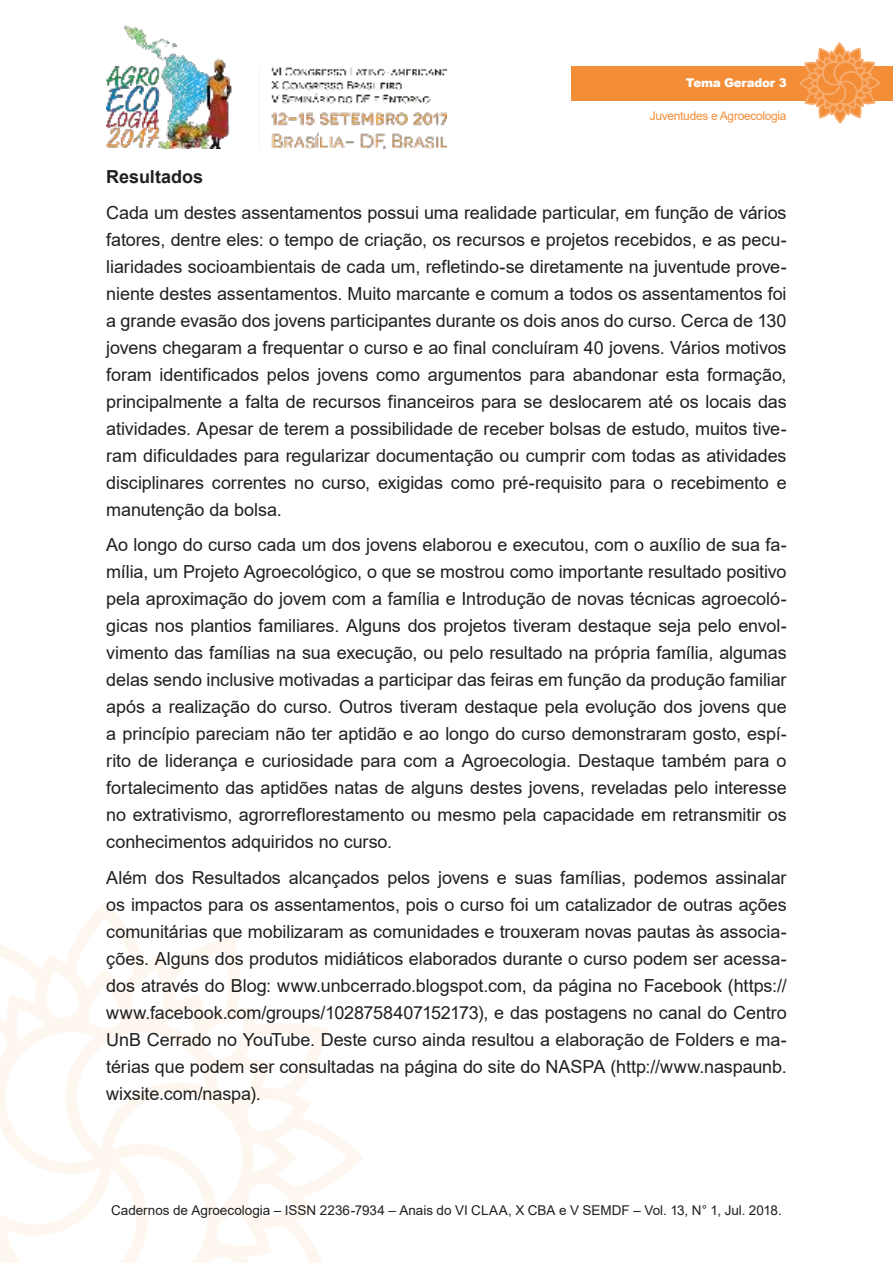
<style>
.page{position:relative;width:893px;height:1263px;background:#fff}
.page>*{position:absolute;margin:0;border:0;box-sizing:border-box;transform-origin:0 0}
.t1{font:18px/27px "Arial";letter-spacing:-.005em;color:#221f1f;text-align:justify}
.t2{font:700 18px "Arial";color:#221f1f}
.t3{font:13.5px "Arial";color:#221f1f}
.t4{font:12px "Arial";letter-spacing:-.025em;color:#f38d38}
.t5{font:900 12px "Arial";letter-spacing:-.025em;color:#fff}
</style>
<div class="page">
<img style="left:106px;top:25px;width:340px;height:124px">
<svg style="left:0;top:910px;width:363px;height:353px"></svg>
<div style="left:571px;top:66px;width:322px;height:34px;background:#f38d38"></div>
<svg style="left:798px;top:43px;width:83px;height:81px"></svg>
<p class="t5" style="left:686px;top:76px;width:102px">Tema Gerador 3</p>
<p class="t4" style="left:650px;top:112px;width:138px">Juventudes e Agroecologia</p>
<p class="t2" style="left:106px;top:170px;width:98px">Resultados</p>
<p class="t1" style="left:106px;top:201px;width:682px">Cada um destes assentamentos possui uma realidade particular, em função de vários fatores, dentre eles: o tempo de criação, os recursos e projetos recebidos, e as pecu&shy;liaridades socioambientais de cada um, refletindo-se diretamente na juventude prove&shy;niente destes assentamentos. Muito marcante e comum a todos os assentamentos foi a grande evasão dos jovens participantes durante os dois anos do curso. Cerca de 130 jovens chegaram a frequentar o curso e ao final concluíram 40 jovens. Vários motivos foram identificados pelos jovens como argumentos para abandonar esta formação, principalmente a falta de recursos financeiros para se deslocarem até os locais das atividades. Apesar de terem a possibilidade de receber bolsas de estudo, muitos tive&shy;ram dificuldades para regularizar documentação ou cumprir com todas as atividades disciplinares correntes no curso, exigidas como pré-requisito para o recebimento e manutenção da bolsa.</p>
<p class="t1" style="left:106px;top:533px;width:682px">Ao longo do curso cada um dos jovens elaborou e executou, com o auxílio de sua fa&shy;mília, um Projeto Agroecológico, o que se mostrou como importante resultado positivo pela aproximação do jovem com a família e Introdução de novas técnicas agroecoló&shy;gicas nos plantios familiares. Alguns dos projetos tiveram destaque seja pelo envol&shy;vimento das famílias na sua execução, ou pelo resultado na própria família, algumas delas sendo inclusive motivadas a participar das feiras em função da produção familiar após a realização do curso. Outros tiveram destaque pela evolução dos jovens que a princípio pareciam não ter aptidão e ao longo do curso demonstraram gosto, espí&shy;rito de liderança e curiosidade para com a Agroecologia. Destaque também para o fortalecimento das aptidões natas de alguns destes jovens, reveladas pelo interesse no extrativismo, agrorreflorestamento ou mesmo pela capacidade em retransmitir os conhecimentos adquiridos no curso.</p>
<p class="t1" style="left:106px;top:866px;width:682px">Além dos Resultados alcançados pelos jovens e suas famílias, podemos assinalar os impactos para os assentamentos, pois o curso foi um catalizador de outras ações comunitárias que mobilizaram as comunidades e trouxeram novas pautas às associa&shy;ções. Alguns dos produtos midiáticos elaborados durante o curso podem ser acessa&shy;dos através do Blog: www.unbcerrado.blogspot.com, da página no Facebook (https:// www.facebook.com/groups/1028758407152173), e das postagens no canal do Centro UnB Cerrado no YouTube. Deste curso ainda resultou a elaboração de Folders e ma&shy;térias que podem ser consultadas na página do site do NASPA (http://www.naspaunb. wixsite.com/naspa).</p>
<p class="t3" style="left:111px;top:1205px;width:672px">Cadernos de Agroecologia – ISSN 2236-7934 – Anais do VI CLAA, X CBA e V SEMDF – Vol. 13, N° 1, Jul. 2018.</p>
</div>
